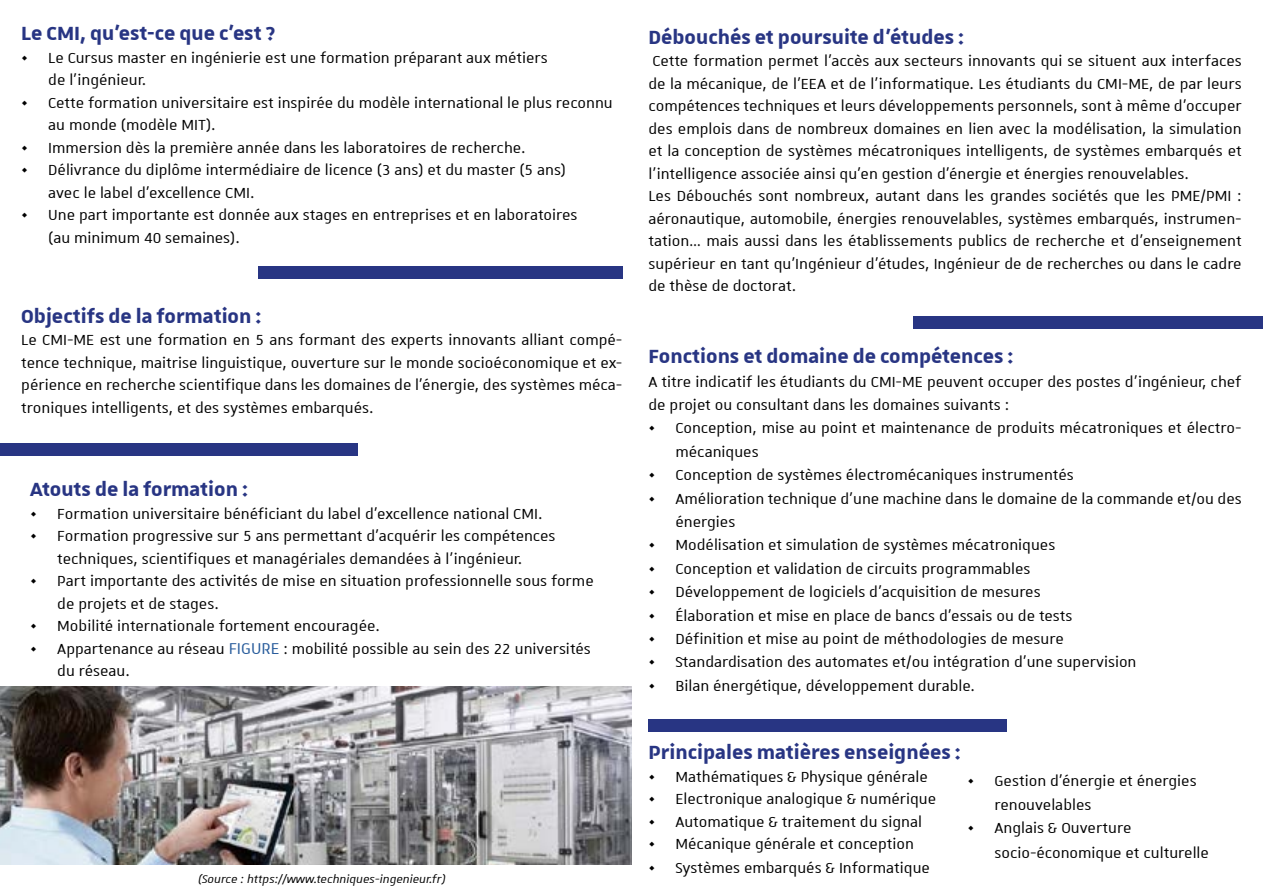
<style>
.page{position:relative;width:1263px;height:893px;background:#fff}
.page>*{position:absolute;margin:0;border:0;box-sizing:border-box;transform-origin:0 0}
.t1{font:700 25.5px "Unistra A";color:#283583}
.t2{font:19.5px/22.5px "Unistra A";color:#000}
.t3{font:italic 15px "Unistra A";color:#000}
.s1{font-size:21px;color:#275b9b}
</style>
<div class="page">
<div style="left:0;top:443px;width:357px;height:13px;background:#283583"></div>
<div style="left:914px;top:316px;width:349px;height:13px;background:#283583"></div>
<img style="left:0;top:687px;width:631px;height:178px">
<div style="left:648px;top:719px;width:358px;height:13px;background:#283583"></div>
<div style="left:258px;top:266px;width:364px;height:13px;background:#283583"></div>
<h1 class="t1" style="left:21px;top:19px;width:256px">Le CMI, qu’est-ce que c’est ?</h1>
<p class="t2" style="left:48px;top:46px;width:501px;text-indent:-27px">• Le Cursus master en ingénierie est une formation préparant aux métiers de l’ingénieur.</p>
<p class="t2" style="left:48px;top:91px;width:566px;text-indent:-27px">• Cette formation universitaire est inspirée du modèle international le plus reconnu au monde (modèle MIT).</p>
<p class="t2" style="left:21px;top:136px;width:506px">• Immersion dès la première année dans les laboratoires de recherche.</p>
<p class="t2" style="left:48px;top:158px;width:519px;text-indent:-27px">• Délivrance du diplôme intermédiaire de licence (3 ans) et du master (5 ans) avec le label d’excellence CMI.</p>
<p class="t2" style="left:48px;top:203px;width:531px;text-indent:-27px">• Une part importante est donnée aux stages en entreprises et en laboratoires (au minimum 40 semaines).</p>
<h1 class="t1" style="left:21px;top:302px;width:241px">Objectifs de la formation :</h1>
<p class="t2" style="left:21px;top:328px;width:603px;text-align:justify">Le CMI-ME est une formation en 5 ans formant des experts innovants alliant compé&shy;tence technique, maitrise linguistique, ouverture sur le monde socioéconomique et ex&shy;périence en recherche scientifique dans les domaines de l’énergie, des systèmes méca&shy;troniques intelligents, et des systèmes embarqués.</p>
<h1 class="t1" style="left:30px;top:475px;width:219px">Atouts de la formation :</h1>
<p class="t2" style="left:30px;top:502px;width:514px">• Formation universitaire bénéficiant du label d’excellence national CMI.</p>
<p class="t2" style="left:30px;top:524px;width:527px;text-align:center">• Formation progressive sur 5 ans permettant d’acquérir les compétences techniques, scientifiques et managériales demandées à l’ingénieur.</p>
<p class="t2" style="left:57px;top:569px;width:538px;text-indent:-27px">• Part importante des activités de mise en situation professionnelle sous forme de projets et de stages.</p>
<p class="t2" style="left:30px;top:614px;width:351px">• Mobilité internationale fortement encouragée.</p>
<p class="t2" style="left:57px;top:637px;width:535px;text-indent:-27px">• Appartenance au réseau <span class="s1">FIGURE</span> : mobilité possible au sein des 22 universités du réseau.</p>
<p class="t3" style="left:198px;top:871px;width:249px">(Source : https://www.techniques-ingenieur.fr)</p>
<h1 class="t1" style="left:648px;top:23px;width:317px">Débouchés et poursuite d’études :</h1>
<p class="t2" style="left:648px;top:49px;width:595px">Cette formation permet l’accès aux secteurs innovants qui se situent aux interfaces de la mécanique, de l’EEA et de l’informatique. Les étudiants du CMI-ME, de par leurs compétences techniques et leurs développements personnels, sont à même d’occuper des emplois dans de nombreux domaines en lien avec la modélisation, la simulation et la conception de systèmes mécatroniques intelligents, de systèmes embarqués et l’intelligence associée ainsi qu’en gestion d’énergie et énergies renouvelables.<br>Les Débouchés sont nombreux, autant dans les grandes sociétés que les PME/PMI : aéronautique, automobile, énergies renouvelables, systèmes embarqués, instrumen&shy;tation… mais aussi dans les établissements publics de recherche et d’enseignement supérieur en tant qu’Ingénieur d’études, Ingénieur de de recherches ou dans le cadre de thèse de doctorat.</p>
<h1 class="t1" style="left:648px;top:342px;width:366px">Fonctions et domaine de compétences :</h1>
<p class="t2" style="left:648px;top:369px;width:595px;line-height:23.4px">A titre indicatif les étudiants du CMI-ME peuvent occuper des postes d’ingénieur, chef de projet ou consultant dans les domaines suivants :</p>
<p class="t2" style="left:675px;top:416px;width:568px;line-height:23.4px;text-indent:-27px">• Conception, mise au point et maintenance de produits mécatroniques et électro&shy;mécaniques</p>
<p class="t2" style="left:648px;top:463px;width:427px">• Conception de systèmes électromécaniques instrumentés</p>
<p class="t2" style="left:675px;top:486px;width:568px;line-height:23.4px;text-indent:-27px">• Amélioration technique d’une machine dans le domaine de la commande et/ou des énergies</p>
<p class="t2" style="left:648px;top:533px;width:408px">• Modélisation et simulation de systèmes mécatroniques</p>
<p class="t2" style="left:648px;top:557px;width:384px">• Conception et validation de circuits programmables</p>
<p class="t2" style="left:648px;top:580px;width:394px">• Développement de logiciels d’acquisition de mesures</p>
<p class="t2" style="left:648px;top:604px;width:425px">• Élaboration et mise en place de bancs d’essais ou de tests</p>
<p class="t2" style="left:648px;top:627px;width:417px">• Définition et mise au point de méthodologies de mesure</p>
<p class="t2" style="left:648px;top:650px;width:489px">• Standardisation des automates et/ou intégration d’une supervision</p>
<p class="t2" style="left:648px;top:674px;width:328px">• Bilan énergétique, développement durable.</p>
<h1 class="t1" style="left:648px;top:738px;width:314px">Principales matières enseignées :</h1>
<p class="t2" style="left:648px;top:765px;width:281px">• Mathématiques &amp; Physique générale</p>
<p class="t2" style="left:648px;top:787px;width:289px">• Electronique analogique &amp; numérique</p>
<p class="t2" style="left:648px;top:810px;width:275px">• Automatique &amp; traitement du signal</p>
<p class="t2" style="left:648px;top:832px;width:267px">• Mécanique générale et conception</p>
<p class="t2" style="left:648px;top:856px;width:283px">• Systèmes embarqués &amp; Informatique</p>
<p class="t2" style="left:994px;top:769px;width:204px;line-height:23.4px;text-indent:-27px">• Gestion d’énergie et énergies renouvelables</p>
<p class="t2" style="left:994px;top:815px;width:216px;line-height:25.2px;text-indent:-27px">• Anglais &amp; Ouverture socio-économique et culturelle</p>
</div>
